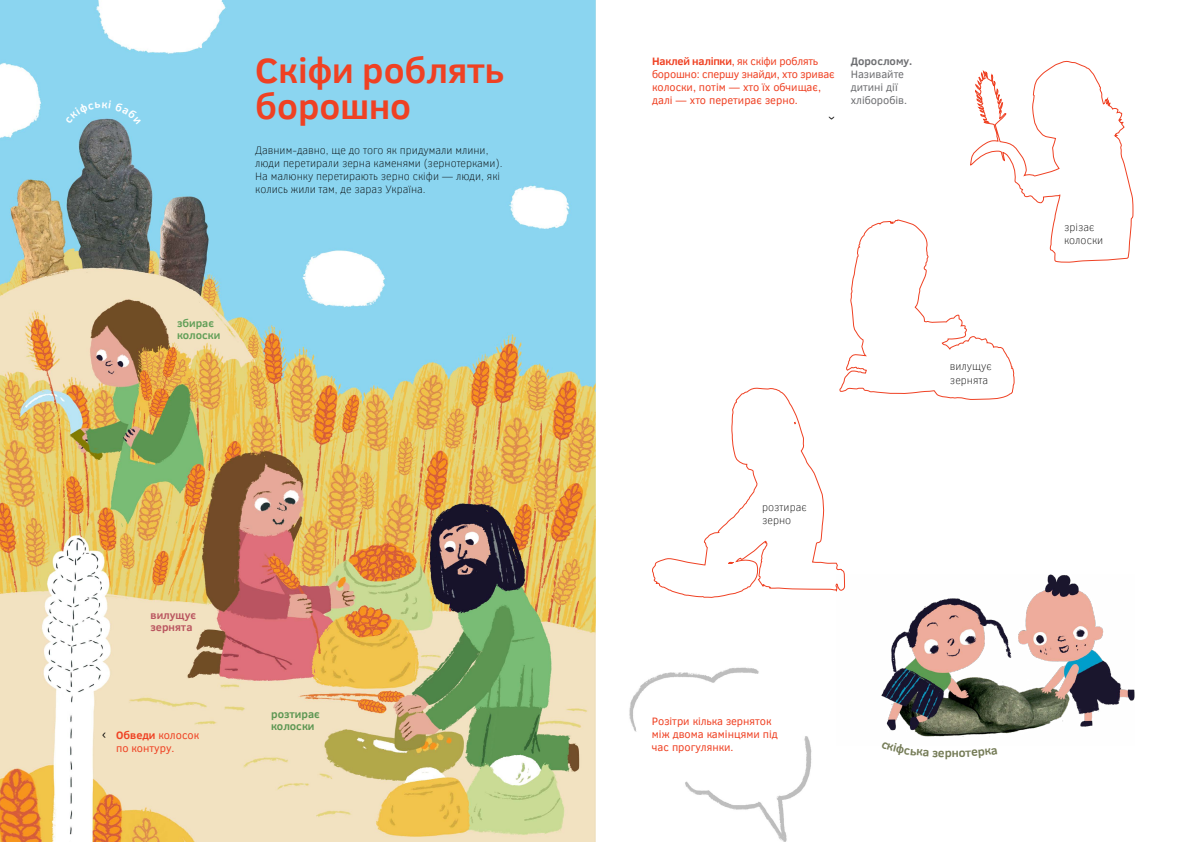
<style>
.page{position:relative;width:1191px;height:842px;background:#fff}
.page>*{position:absolute;margin:0;border:0;box-sizing:border-box;transform-origin:0 0}
.t1{font:700 36px/36px "Clear Sans";color:#ef4123}
.t2{font:700 12px "Clear Sans";color:#757c57}
.t3{font:100 11px/13.2px "Clear Sans";color:#000}
.t4{font:11px/13.2px "Clear Sans";color:#ef4123}
.t5{font:11px/13.2px "Clear Sans";color:#6d6e71}
.t6{font:700 11px/12px "Clear Sans";color:#5c9652}
.t7{font:700 11px/12px "Clear Sans";color:#ba5660}
.t8{font:700 11px/12px "Clear Sans";color:#629f58}
.t9{font:700 11px "Clear Sans";color:#6d6e71}
.t10{font:11px "Clear Sans";color:#000}
.s1{font-weight:700}
</style>
<div class="page">
<img style="left:685px;top:736px;width:127px;height:106px">
<img style="left:629px;top:667px;width:171px;height:75px">
<svg style="left:652px;top:388px;width:193px;height:210px"></svg>
<svg style="left:839px;top:61px;width:294px;height:339px"></svg>
<img style="left:0;top:0;width:595px;height:842px">
<img style="left:836px;top:575px;width:298px;height:162px">
<svg style="left:65px;top:101px;width:76px;height:23px;background:#88cde7"></svg>
<h1 class="t1" style="left:255px;top:51px;width:251px">Скіфи роблять борошно</h1>
<p class="t3" style="left:255px;top:143px;width:249px">Давним-давно, ще до того як придумали млини, люди перетирали зерна каменями (зернотерками).<br>На малюнку перетирають зерно скіфи — люди, які колись жили там, де зараз Україна.</p>
<p class="t8" style="left:177px;top:317px;width:45px">збирає колоски</p>
<p class="t7" style="left:151px;top:609px;width:47px">вилущує зернята</p>
<p class="t10" style="left:102px;top:727px;width:5px">‹</p>
<p class="t4" style="left:116px;top:728px;width:84px"><span class="s1">Обведи</span> колосок по контуру.</p>
<p class="t6" style="left:271px;top:708px;width:50px">розтирає колоски</p>
<p class="t4" style="left:652px;top:54px;width:184px"><span class="s1">Наклей наліпки</span>, як скіфи роблять борошно: спершу знайди, хто зриває колоски, потім — хто їх обчищає, далі — хто перетирає зерно.</p>
<p class="t10" style="left:823px;top:120px;width:5px;rotate:-90deg">‹</p>
<p class="t9" style="left:850px;top:53px;width:63px">Дорослому.</p>
<p class="t5" style="left:850px;top:67px;width:58px">Називайте дитині дії хліборобів.</p>
<p class="t3" style="left:762px;top:501px;width:46px">розтирає зерно</p>
<p class="t3" style="left:950px;top:360px;width:43px">вилущує зернята</p>
<p class="t3" style="left:1064px;top:220px;width:41px">зрізає колоски</p>
<p class="t4" style="left:652px;top:714px;width:127px">Розітри кілька зерняток між двома камінцями під час прогулянки.</p>
<p class="t2" style="left:944px;top:744px;width:9px">р</p>
</div>
